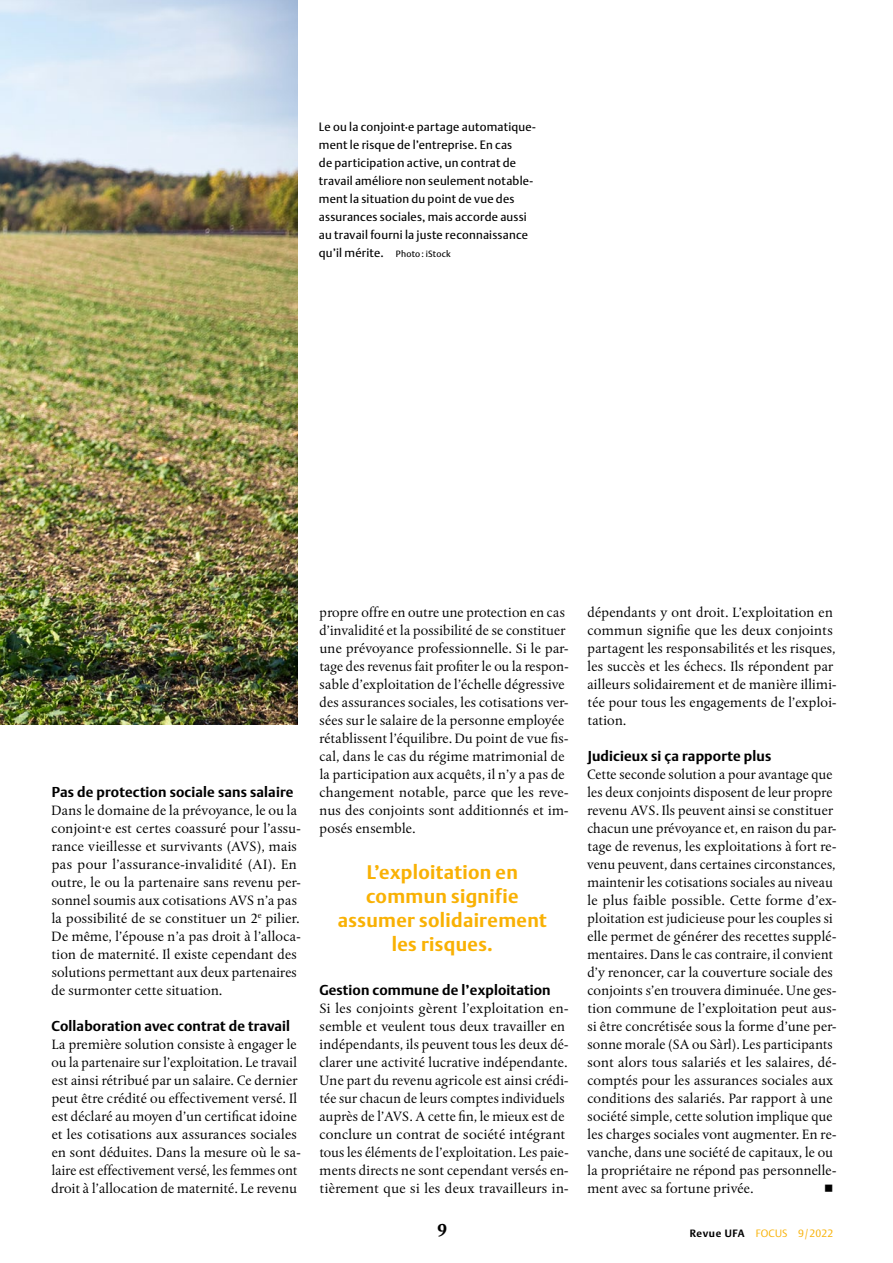
<style>
.page{position:relative;width:893px;height:1263px;background:#fff}
.page>*{position:absolute;margin:0;border:0;box-sizing:border-box;transform-origin:0 0}
.t1{font:700 19.5px/24px "DTL Argo TOT";letter-spacing:.015em;color:#f9b104;text-align:center}
.t2{font:700 18px "DTL Albertina TOT";color:#000}
.t3{font:14.25px/18px "DTL Albertina TOT";letter-spacing:.015em;color:#000}
.t4{font:700 14.25px "DTL Argo TOT";letter-spacing:.01em;color:#000}
.t5{font:14.25px "Universal Newswith Comm Pi";color:#000}
.t6{font:12px/18px "DTL Argo TOT";letter-spacing:.015em;color:#000}
.t7{font:300 10.5px "DTL Argo TOT";letter-spacing:.02em;color:#f9b104}
.s1{font-size:9px}
.s2{font-weight:700;color:#000}
</style>
<div class="page">
<img style="left:0;top:0;width:298px;height:725px">
<p class="t6" style="left:319px;top:118px;width:218px">Le ou la conjoint·e partage automatique&shy;ment le risque de l’entreprise. En cas<br>de participation active, un contrat de travail améliore non seulement notable&shy;ment la situation du point de vue des assurances sociales, mais accorde aussi au travail fourni la juste reconnaissance qu’il mérite. <span class="s1">Photo: iStock</span></p>
<p class="t4" style="left:52px;top:783px;width:243px">Pas de protection sociale sans salaire</p>
<p class="t3" style="left:52px;top:801px;width:251px">Dans le domaine de la prévoyance, le ou la conjoint·e est certes coassuré pour l’assu&shy;rance vieillesse et survivants (AVS), mais pas pour l’assurance-invalidité (AI). En outre, le ou la partenaire sans revenu per&shy;sonnel soumis aux cotisations AVS n’a pas la possibilité de se constituer un 2<sup>e</sup> pilier.<br>De même, l’épouse n’a pas droit à l’alloca&shy;tion de maternité. Il existe cependant des solutions permettant aux deux partenaires de surmonter cette situation.</p>
<p class="t4" style="left:52px;top:1017px;width:240px">Collaboration avec contrat de travail</p>
<p class="t3" style="left:52px;top:1035px;width:251px">La première solution consiste à engager le ou la partenaire sur l’exploitation. Le travail est ainsi rétribué par un salaire. Ce dernier peut être crédité ou effectivement versé. Il est déclaré au moyen d’un certificat idoine et les cotisations aux assurances sociales en sont déduites. Dans la mesure où le sa&shy;laire est effectivement versé, les femmes ont droit à l’allocation de maternité. Le revenu</p>
<p class="t3" style="left:319px;top:603px;width:251px">propre offre en outre une protection en cas d’invalidité et la possibilité de se constituer une prévoyance professionnelle. Si le par&shy;tage des revenus fait profiter le ou la respon&shy;sable d’exploitation de l’échelle dégressive des assurances sociales, les cotisations ver&shy;sées sur le salaire de la personne employée rétablissent l’équilibre. Du point de vue fis&shy;cal, dans le cas du régime matrimonial de la participation aux acquêts, il n’y a pas de changement notable, parce que les reve&shy;nus des conjoints sont additionnés et im&shy;posés ensemble.</p>
<h1 class="t1" style="left:338px;top:861px;width:210px">L’exploitation en commun signifie assumer solidairement les risques.</h1>
<p class="t4" style="left:319px;top:981px;width:233px">Gestion commune de l’exploitation</p>
<p class="t3" style="left:319px;top:999px;width:251px">Si les conjoints gèrent l’exploitation en&shy;semble et veulent tous deux travailler en indépendants, ils peuvent tous les deux dé&shy;clarer une activité lucrative indépendante.<br>Une part du revenu agricole est ainsi crédi&shy;tée sur chacun de leurs comptes individuels auprès de l’AVS. A cette fin, le mieux est de conclure un contrat de société intégrant tous les éléments de l’exploitation. Les paie&shy;ments directs ne sont cependant versés en&shy;tièrement que si les deux travailleurs in-</p>
<p class="t3" style="left:587px;top:603px;width:251px">dépendants y ont droit. L’exploitation en commun signifie que les deux conjoints partagent les responsabilités et les risques, les succès et les échecs. Ils répondent par ailleurs solidairement et de manière illimi&shy;tée pour tous les engagements de l’exploi&shy;tation.</p>
<p class="t4" style="left:588px;top:747px;width:185px">Judicieux si ça rapporte plus</p>
<p class="t3" style="left:587px;top:765px;width:251px">Cette seconde solution a pour avantage que les deux conjoints disposent de leur propre revenu AVS. Ils peuvent ainsi se constituer chacun une prévoyance et, en raison du par&shy;tage de revenus, les exploitations à fort re&shy;venu peuvent, dans certaines circonstances, maintenir les cotisations sociales au niveau le plus faible possible. Cette forme d’ex&shy;ploitation est judicieuse pour les couples si elle permet de générer des recettes supplé&shy;mentaires. Dans le cas contraire, il convient d’y renoncer, car la couverture sociale des conjoints s’en trouvera diminuée. Une ges&shy;tion commune de l’exploitation peut aus&shy;si être concrétisée sous la forme d’une per&shy;sonne morale (SA ou Sàrl). Les participants sont alors tous salariés et les salaires, dé&shy;comptés pour les assurances sociales aux conditions des salariés. Par rapport à une société simple, cette solution implique que les charges sociales vont augmenter. En re&shy;vanche, dans une société de capitaux, le ou la propriétaire ne répond pas personnelle&shy;ment avec sa fortune privée.</p>
<p class="t5" style="left:825px;top:1182px;width:9px">n</p>
<p class="t2" style="left:437px;top:1218px;width:12px">9</p>
<p class="t7" style="left:690px;top:1227px;width:145px"><span class="s2">Revue UFA</span> FOCUS 9/2022</p>
</div>
